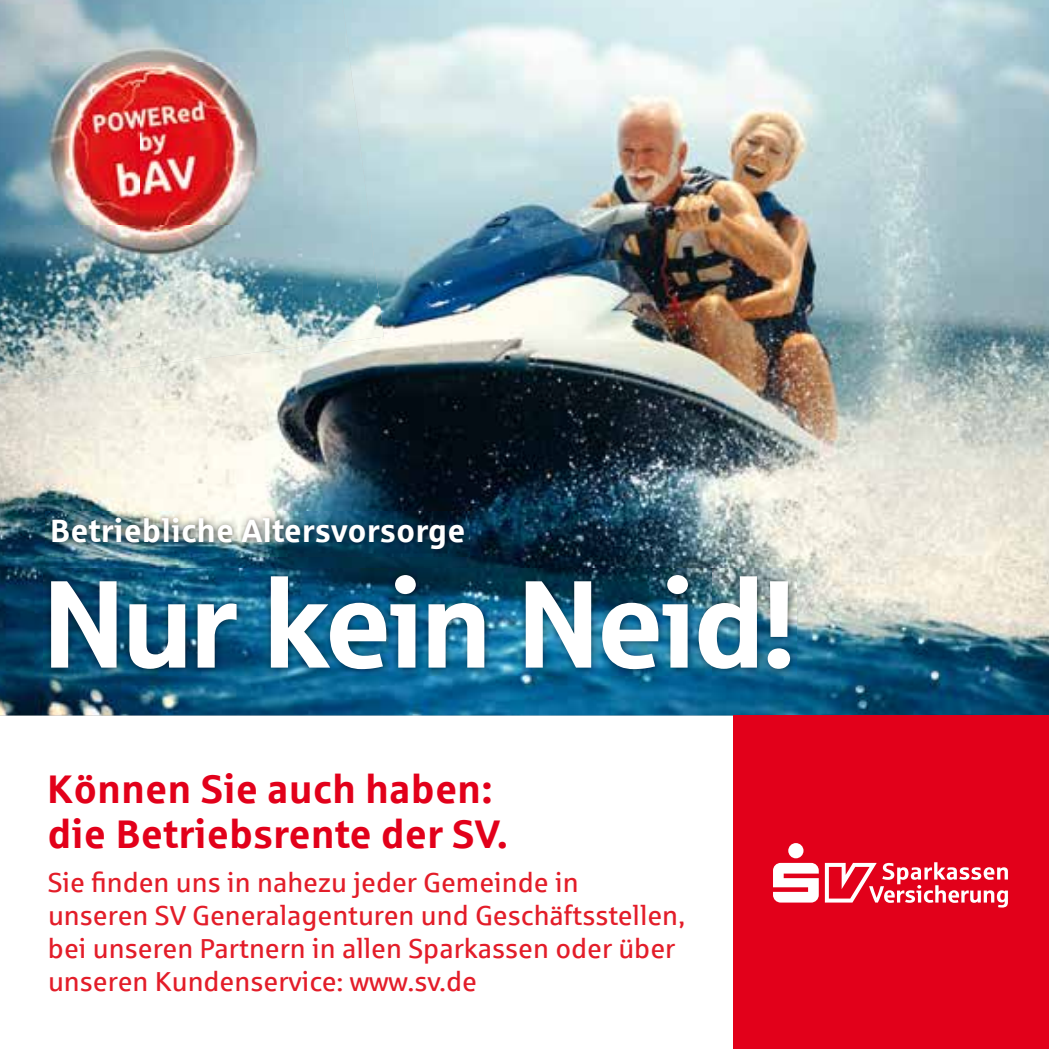
<style>
.page{position:relative;width:1049px;height:1049px;background:#fff}
.page>*{position:absolute;margin:0;border:0;box-sizing:border-box;transform-origin:0 0}
.t1{font:124.25px "Sparkasse Head";color:#fff}
.t2{font:700 40px/45px "Sparkasse Rg";color:#e2001a}
.t3{font:700 32.5px "Sparkasse Rg";color:#fff}
.t4{font:27.5px/33px "Sparkasse Rg";color:#e31d29}
</style>
<div class="page">
<img style="left:0;top:0;width:1049px;height:715px">
<div style="left:733px;top:715px;width:316px;height:334px;background:#e2001a"></div>
<svg style="left:825px;top:862px;width:183px;height:45px"></svg>
<div style="left:788px;top:843px;width:15px;height:15px;background:#fff;border-radius:50%"></div>
<svg style="left:773px;top:863px;width:46px;height:39px"></svg>
<img style="left:44px;top:568px;width:752px;height:108px">
<img style="left:46px;top:512px;width:424px;height:44px">
<img style="left:0;top:61px;width:141px;height:323px">
<img style="left:140px;top:61px;width:163px;height:306px">
<img style="left:302px;top:61px;width:82px;height:286px">
<img style="left:0;top:0;width:350px;height:61px">
<p class="t3" style="left:50px;top:510px;width:417px">Betriebliche Altersvorsorge</p>
<h1 class="t1" style="left:44px;top:545px;width:752px">Nur kein Neid!</h1>
<h2 class="t2" style="left:47px;top:765px;width:463px">Können Sie auch haben: die Betriebsrente der SV.</h2>
<p class="t4" style="left:48px;top:865px;width:639px">Sie finden uns in nahezu jeder Gemeinde in unseren SV Generalagenturen und Geschäftsstellen, bei unseren Partnern in allen Sparkassen oder über unseren Kundenservice: www.sv.de</p>
</div>
